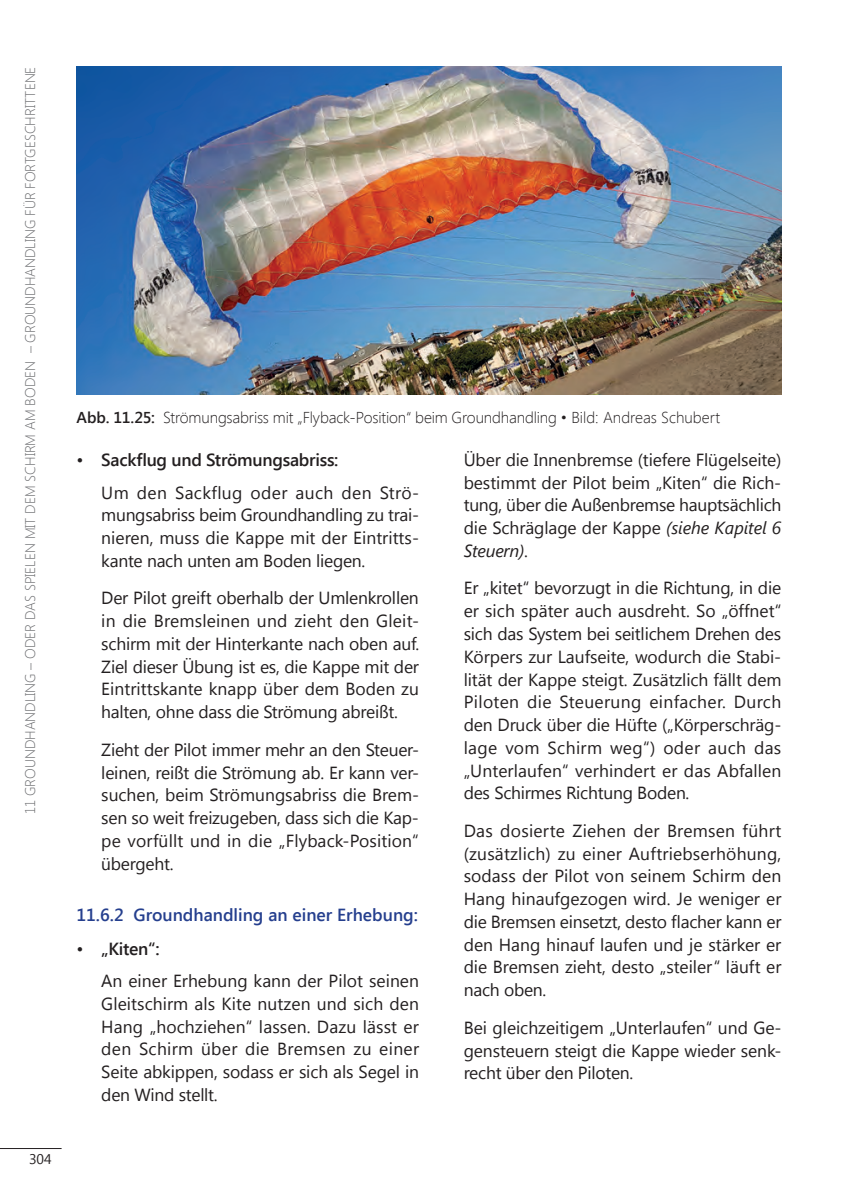
<style>
.page{position:relative;width:848px;height:1195px;background:#fff}
.page>*{position:absolute;margin:0;border:0;box-sizing:border-box;transform-origin:0 0}
.t1{font:17.5px/22.8px "Segoe UI";letter-spacing:-.005em;color:#231f20;text-align:justify}
.t2{font:17.5px/32.7px "Segoe UI";letter-spacing:.02em;color:#231f20}
.t3{font:600 17.5px "Segoe UI";color:#253f8e}
.t4{font:300 15.75px "Segoe UI";letter-spacing:-.005em;color:#231f20}
.t5{font:300 14px "Segoe UI";color:#6c6d70}
.t6{font:14px "Segoe UI";color:#231f20}
.s1{font-weight:600}
.s2{font-style:italic}
</style>
<div class="page">
<hr style="left:0;top:1148px;width:62px;height:1px;background:#231f20">
<img style="left:76px;top:67px;width:705px;height:327px">
<p class="t5" style="left:20px;top:814px;width:749px;rotate:-90deg">11 GROUNDHANDLING – ODER DAS SPIELEN MIT DEM SCHIRM AM BODEN – GROUNDHANDLING FÜR FORTGESCHRITTENE</p>
<p class="t6" style="left:29px;top:1149px;width:24px">304</p>
<p class="t4" style="left:76px;top:407px;width:645px"><span class="s1">Abb. 11.25:</span> Strömungsabriss mit „Flyback-Position“ beim Groundhandling • Bild: Andreas Schubert</p>
<p class="t2" style="left:101px;top:442px;width:319px;text-indent:-25px">• <span class="s1">Sackflug und Strömungsabriss:<br></span>Um den Sackflug oder auch den Strö-</p>
<p class="t1" style="left:101px;top:503px;width:319px">mungsabriss beim Groundhandling zu trai&shy;nieren, muss die Kappe mit der Eintritts&shy;kante nach unten am Boden liegen.</p>
<p class="t1" style="left:101px;top:586px;width:319px">Der Pilot greift oberhalb der Umlenkrollen in die Bremsleinen und zieht den Gleit&shy;schirm mit der Hinterkante nach oben auf.<br>Ziel dieser Übung ist es, die Kappe mit der Eintrittskante knapp über dem Boden zu halten, ohne dass die Strömung abreißt.</p>
<p class="t1" style="left:101px;top:737px;width:319px">Zieht der Pilot immer mehr an den Steuer&shy;leinen, reißt die Strömung ab. Er kann ver&shy;suchen, beim Strömungsabriss die Brem&shy;sen so weit freizugeben, dass sich die Kap&shy;pe vorfüllt und in die „Flyback-Position“ übergeht.</p>
<p class="t3" style="left:76px;top:903px;width:343px">11.6.2 Groundhandling an einer Erhebung:</p>
<p class="t1" style="left:101px;top:931px;width:319px;line-height:32.7px;text-indent:-25px">• <span class="s1">„Kiten“:<br></span>An einer Erhebung kann der Pilot seinen</p>
<p class="t1" style="left:101px;top:991px;width:319px">Gleitschirm als Kite nutzen und sich den Hang „hochziehen“ lassen. Dazu lässt er den Schirm über die Bremsen zu einer Seite abkippen, sodass er sich als Segel in den Wind stellt.</p>
<p class="t1" style="left:463px;top:447px;width:319px">Über die Innenbremse (tiefere Flügelseite) bestimmt der Pilot beim „Kiten“ die Rich&shy;tung, über die Außenbremse hauptsächlich die Schräglage der Kappe <span class="s2">(siehe Kapitel 6<br>Steuern)</span>.</p>
<p class="t1" style="left:463px;top:576px;width:319px">Er „kitet“ bevorzugt in die Richtung, in die er sich später auch ausdreht. So „öffnet“ sich das System bei seitlichem Drehen des Körpers zur Laufseite, wodurch die Stabi&shy;lität der Kappe steigt. Zusätzlich fällt dem Piloten die Steuerung einfacher. Durch den Druck über die Hüfte („Körperschräg&shy;lage vom Schirm weg“) oder auch das „Unterlaufen“ verhindert er das Abfallen des Schirmes Richtung Boden.</p>
<p class="t1" style="left:463px;top:818px;width:319px">Das dosierte Ziehen der Bremsen führt (zusätzlich) zu einer Auftriebserhöhung, sodass der Pilot von seinem Schirm den Hang hinaufgezogen wird. Je weniger er die Bremsen einsetzt, desto flacher kann er den Hang hinauf laufen und je stärker er die Bremsen zieht, desto „steiler“ läuft er nach oben.</p>
<p class="t1" style="left:463px;top:1015px;width:319px">Bei gleichzeitigem „Unterlaufen“ und Ge&shy;gensteuern steigt die Kappe wieder senk&shy;recht über den Piloten.</p>
</div>
